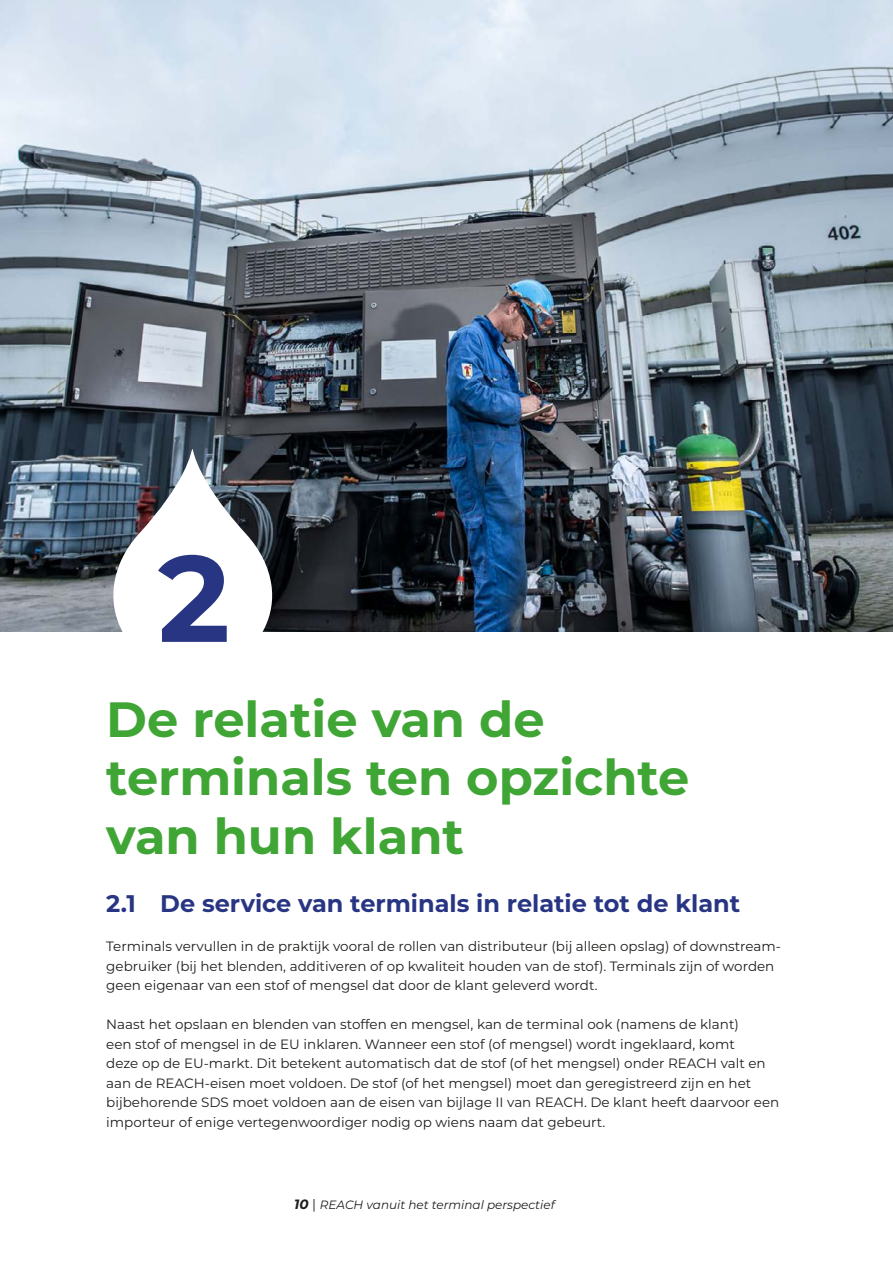
<style>
.page{position:relative;width:893px;height:1263px;background:#fff}
.page>*{position:absolute;margin:0;border:0;box-sizing:border-box;transform-origin:0 0}
.t1{font:700 122.4px "Montserrat";color:#283583}
.t2{font:700 49.5px/58.5px "Montserrat";color:#3fa535}
.t3{font:700 24px "Montserrat";color:#283583}
.t4{font:13.5px/19.5px "Montserrat";color:#1d1d1b}
.t5{font:italic 12px "Montserrat";color:#1d1d1b}
.s1{font-weight:700;font-size:13.5px}
.s2{font-style:normal;font-size:13.5px}
</style>
<div class="page">
<img style="left:0;top:0;width:893px;height:631px">
<svg style="left:111px;top:449px;width:162px;height:183px"></svg>
<h1 class="t1" style="left:158px;top:510px;width:74px">2</h1>
<h2 class="t2" style="left:106px;top:687px;width:585px">De relatie van de terminals ten opzichte van hun klant</h2>
<h3 class="t3" style="left:106px;top:886px;width:635px">2.1 De service van terminals in relatie tot de klant</h3>
<p class="t4" style="left:106px;top:936px;width:674px">Terminals vervullen in de praktijk vooral de rollen van distributeur (bij alleen opslag) of downstream&shy;gebruiker (bij het blenden, additiveren of op kwaliteit houden van de stof). Terminals zijn of worden geen eigenaar van een stof of mengsel dat door de klant geleverd wordt.</p>
<p class="t4" style="left:106px;top:1014px;width:674px">Naast het opslaan en blenden van stoffen en mengsel, kan de terminal ook (namens de klant)<br>een stof of mengsel in de EU inklaren. Wanneer een stof (of mengsel) wordt ingeklaard, komt<br>deze op de EU-markt. Dit betekent automatisch dat de stof (of het mengsel) onder REACH valt en aan de REACH-eisen moet voldoen. De stof (of het mengsel) moet dan geregistreerd zijn en het bijbehorende SDS moet voldoen aan de eisen van bijlage II van REACH. De klant heeft daarvoor een importeur of enige vertegenwoordiger nodig op wiens naam dat gebeurt.</p>
<p class="t5" style="left:294px;top:1196px;width:262px"><span class="s1">10</span> <span class="s2">|</span> REACH vanuit het terminal perspectief</p>
</div>
